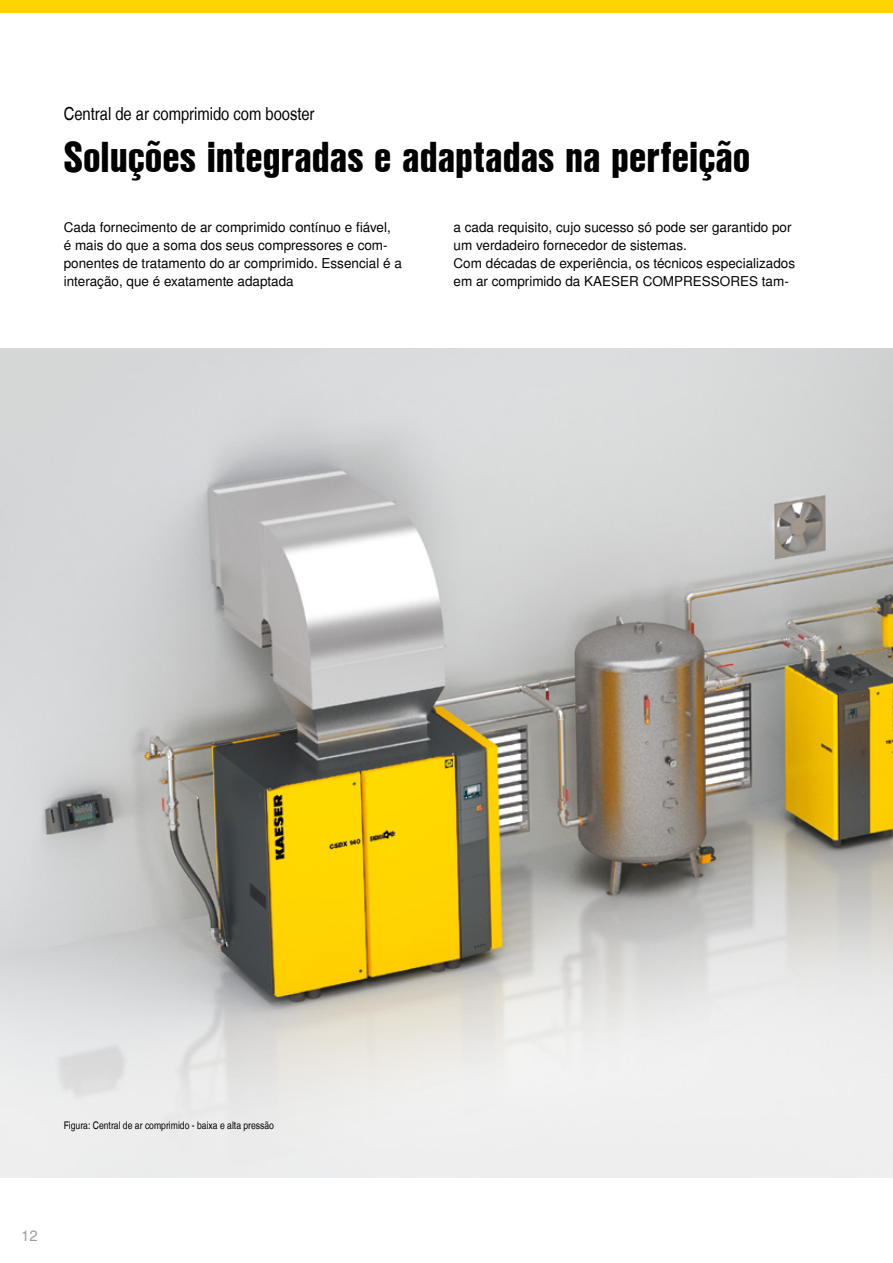
<style>
.page{position:relative;width:893px;height:1263px;background:#fff}
.page>*{position:absolute;margin:0;border:0;box-sizing:border-box;transform-origin:0 0}
.t1{font:42px "Nimbus San L Bla Con";color:#000}
.t2{font:18px "Nimbus San L Reg Con";color:#000}
.t3{font:15px "Nimbus San L";color:#9d9d9c}
.t4{font:13.5px/18px "Nimbus San L";color:#000}
.t5{font:10.5px "Nimbus San L Reg Con";color:#000}
</style>
<div class="page">
<img style="left:0;top:349px;width:893px;height:829px">
<div style="left:0;top:0;width:893px;height:13px;background:#ffd500"></div>
<h2 class="t2" style="left:64px;top:103px;width:252px">Central de ar comprimido com booster</h2>
<h1 class="t1" style="left:64px;top:126px;width:688px">Soluções integradas e adaptadas na perfeição</h1>
<p class="t4" style="left:64px;top:219px;width:340px">Cada fornecimento de ar comprimido contínuo e fiável,<br>é mais do que a soma dos seus compressores e com&shy;ponentes de tratamento do ar comprimido. Essencial é a interação, que é exatamente adaptada</p>
<p class="t4" style="left:454px;top:218px;width:343px">a cada requisito, cujo sucesso só pode ser garantido por um verdadeiro fornecedor de sistemas.<br>Com décadas de experiência, os técnicos especializados em ar comprimido da KAESER COMPRESSORES tam-</p>
<p class="t5" style="left:64px;top:1119px;width:212px">Figura: Central de ar comprimido - baixa e alta pressão</p>
<p class="t3" style="left:21px;top:1226px;width:18px">12</p>
</div>
